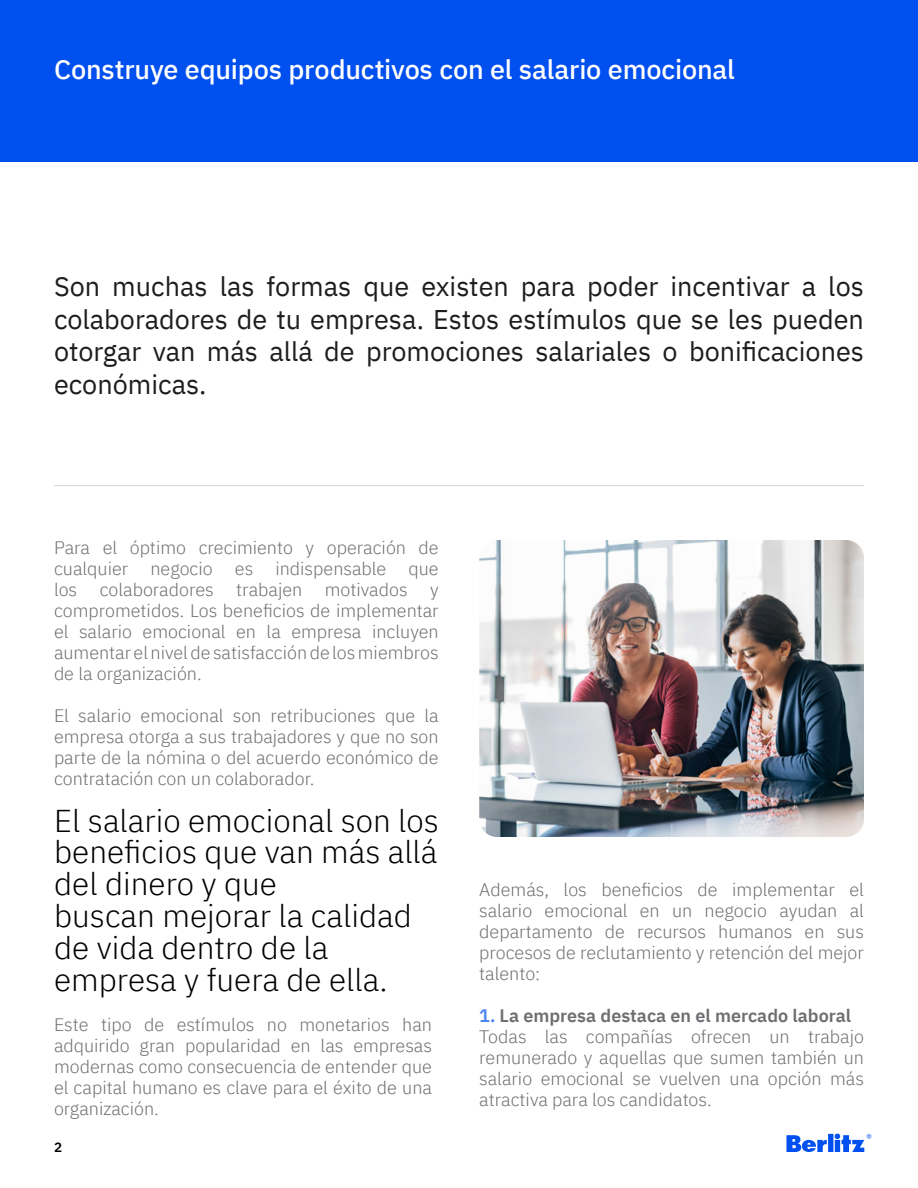
<style>
.page{position:relative;width:918px;height:1188px;background:#fff}
.page>*{position:absolute;margin:0;border:0;box-sizing:border-box;transform-origin:0 0}
.t1{font:300 31.5px/31.8px "IBM Plex Sans";color:#000}
.t2{font:27px/32.4px "IBM Plex Sans";color:#1d1d1d;text-align:justify}
.t3{font:500 27px "IBM Plex Sans";letter-spacing:-.005em;color:#fff}
.t4{font:300 18px/21px "IBM Plex Sans";color:#6d6e71;text-align:justify}
.t5{font:600 13.5px "IBM Plex Sans";color:#000}
.s1{font-weight:600;color:#4d84f4}
.s2{font-weight:600}
</style>
<div class="page">
<div style="left:0;top:0;width:918px;height:162px;background:#004fef"></div>
<svg style="left:835px;top:1134px;width:36px;height:18px"></svg>
<div style="left:828px;top:1134px;width:5px;height:18px;background:#004fef"></div>
<svg style="left:786px;top:1135px;width:41px;height:17px"></svg>
<hr style="left:54px;top:485px;width:810px;height:1px;background:#d1d3d4">
<img style="left:479px;top:540px;width:385px;height:297px">
<h2 class="t3" style="left:54px;top:48px;width:682px">Construye equipos productivos con el salario emocional</h2>
<h2 class="t2" style="left:54px;top:268px;width:812px">Son muchas las formas que existen para poder incentivar a los colaboradores de tu empresa. Estos estímulos que se les pueden otorgar van más allá de promociones salariales o bonificaciones económicas.</h2>
<p class="t4" style="left:54px;top:536px;width:386px">Para el óptimo crecimiento y operación de cualquier negocio es indispensable que los</p>
<p class="t4" style="left:100px;top:578px;width:115px">colaboradores</p>
<p class="t4" style="left:236px;top:578px;width:68px">trabajen</p>
<p class="t4" style="left:325px;top:578px;width:84px">motivados</p>
<p class="t4" style="left:54px;top:578px;width:386px;text-indent:376px">y comprometidos. Los beneficios de implementar el salario emocional en la empresa incluyen aumentar el nivel de satisfacción de los miembros de la organización.</p>
<p class="t4" style="left:54px;top:704px;width:386px">El salario emocional son retribuciones que la empresa otorga a sus trabajadores y que no son parte de la nómina o del acuerdo económico de contratación con un colaborador.</p>
<h1 class="t1" style="left:54px;top:802px;width:386px">El salario emocional son los beneficios que van más allá del dinero y que<br>buscan mejorar la calidad de vida dentro de la empresa y fuera de ella.</h1>
<p class="t4" style="left:54px;top:1013px;width:380px">Este tipo de estímulos no monetarios han adquirido gran popularidad en las empresas modernas como consecuencia de entender que el capital humano es clave para el éxito de una organización.</p>
<p class="t5" style="left:54px;top:1137px;width:10px">2</p>
<p class="t4" style="left:479px;top:878px;width:386px">Además, los beneficios de implementar el salario emocional en un negocio ayudan al departamento de recursos humanos en sus procesos de reclutamiento y retención del mejor talento:</p>
<p class="t4" style="left:479px;top:1004px;width:386px;text-align:left"><span class="s1">1.</span> <span class="s2">La empresa destaca en el mercado laboral </span>Todas las compañías ofrecen un trabajo remunerado y aquellas que sumen también un salario emocional se vuelven una opción más atractiva para los candidatos.</p>
</div>
